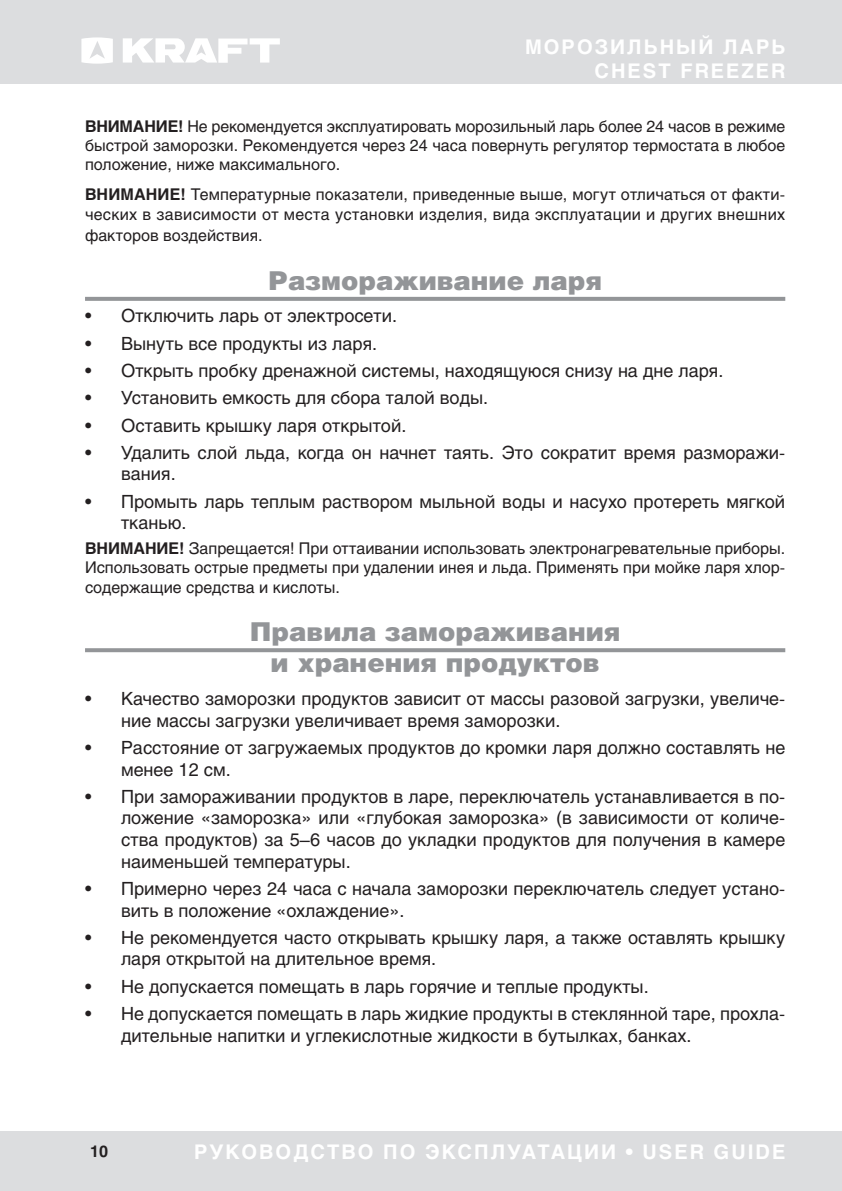
<style>
.page{position:relative;width:842px;height:1191px;background:#fff}
.page>*{position:absolute;margin:0;border:0;box-sizing:border-box;transform-origin:0 0}
.Zag_PODCH{font:900 26px/31.2px "Helios";color:#939598;text-align:center}
.t1{font:700 20px/24px "Helios";letter-spacing:.1em;color:#fff;text-align:right}
.t2{font:18px/21.6px "Helios";color:#231f20}
.OSNOVNOY{font:16px/19.2px "Helios";letter-spacing:.005em;color:#231f20;text-align:justify}
.t3{font:700 16px "Helios";color:#231f20}
.s1{font-weight:700}
</style>
<div class="page">
<div style="left:0;top:0;width:842px;height:84px;background:#dcdddf"></div>
<div style="left:0;top:1130px;width:842px;height:61px;background:#dcdddf"></div>
<svg style="left:81px;top:37px;width:32px;height:27px"></svg>
<svg style="left:123px;top:38px;width:157px;height:25px"></svg>
<svg style="left:85px;top:297px;width:700px;height:4px;background:#96989b"></svg>
<svg style="left:85px;top:648px;width:700px;height:4px;background:#989a9d"></svg>
<p class="t1" style="left:525px;top:35px;width:262px">МОРОЗИЛЬНЫЙ ЛАРЬ<br>CHEST FREEZER</p>
<p class="OSNOVNOY" style="left:85px;top:116px;width:702px"><span class="s1">ВНИМАНИЕ!</span> Не рекомендуется эксплуатировать морозильный ларь более 24 часов в режиме быстрой заморозки. Рекомендуется через 24 часа повернуть регулятор термостата в любое положение, ниже максимального.</p>
<p class="OSNOVNOY" style="left:85px;top:185px;width:702px"><span class="s1">ВНИМАНИЕ!</span> Температурные показатели, приведенные выше, могут отличаться от факти&shy;ческих в зависимости от места установки изделия, вида эксплуатации и других внешних</p>
<p class="OSNOVNOY" style="left:85px;top:226px;width:179px">факторов воздействия.</p>
<p class="Zag_PODCH" style="left:268px;top:263px;width:335px">Размораживание ларя</p>
<p class="t2" style="left:85px;top:305px;width:314px">• Отключить ларь от электросети.</p>
<p class="t2" style="left:85px;top:332px;width:294px">• Вынуть все продукты из ларя.</p>
<p class="t2" style="left:85px;top:360px;width:640px">• Открыть пробку дренажной системы, находящуюся снизу на дне ларя.</p>
<p class="t2" style="left:85px;top:387px;width:405px">• Установить емкость для сбора талой воды.</p>
<p class="t2" style="left:85px;top:414px;width:323px">• Оставить крышку ларя открытой.</p>
<p class="t2" style="left:121px;top:441px;width:666px;text-indent:-36px">• Удалить слой льда, когда он начнет таять. Это сократит время разморажи&shy;вания.</p>
<p class="t2" style="left:121px;top:490px;width:666px;text-indent:-36px">• Промыть ларь теплым раствором мыльной воды и насухо протереть мягкой тканью.</p>
<p class="OSNOVNOY" style="left:85px;top:539px;width:702px"><span class="s1">ВНИМАНИЕ!</span> Запрещается! При оттаивании использовать электронагревательные приборы.<br>Использовать острые предметы при удалении инея и льда. Применять при мойке ларя хлор&shy;содержащие средства и кислоты.</p>
<p class="Zag_PODCH" style="left:250px;top:615px;width:372px">Правила замораживания и хранения продуктов</p>
<p class="t2" style="left:121px;top:687px;width:666px;text-indent:-36px">• Качество заморозки продуктов зависит от массы разовой загрузки, увеличе&shy;ние массы загрузки увеличивает время заморозки.</p>
<p class="t2" style="left:121px;top:736px;width:666px;text-indent:-36px">• Расстояние от загружаемых продуктов до кромки ларя должно составлять не менее 12 см.</p>
<p class="t2" style="left:121px;top:785px;width:666px;text-align:justify;text-indent:-36px">• При замораживании продуктов в ларе, переключатель устанавливается в по&shy;ложение «заморозка» или «глубокая заморозка» (в зависимости от количе&shy;ства продуктов) за 5–6 часов до укладки продуктов для получения в камере наименьшей температуры.</p>
<p class="t2" style="left:121px;top:877px;width:666px;text-indent:-36px">• Примерно через 24 часа с начала заморозки переключатель следует устано&shy;вить в положение «охлаждение».</p>
<p class="t2" style="left:121px;top:926px;width:666px;text-indent:-36px">• Не рекомендуется часто открывать крышку ларя, а также оставлять крышку ларя открытой на длительное время.</p>
<p class="t2" style="left:85px;top:975px;width:565px">• Не допускается помещать в ларь горячие и теплые продукты.</p>
<p class="t2" style="left:121px;top:1002px;width:666px;text-indent:-36px">• Не допускается помещать в ларь жидкие продукты в стеклянной таре, прохла&shy;дительные напитки и углекислотные жидкости в бутылках, банках.</p>
<p class="t3" style="left:90px;top:1141px;width:19px">10</p>
<p class="t1" style="left:194px;top:1139px;width:593px">РУКОВОДСТВО ПО ЭКСПЛУАТАЦИИ • USER GUIDE</p>
</div>
